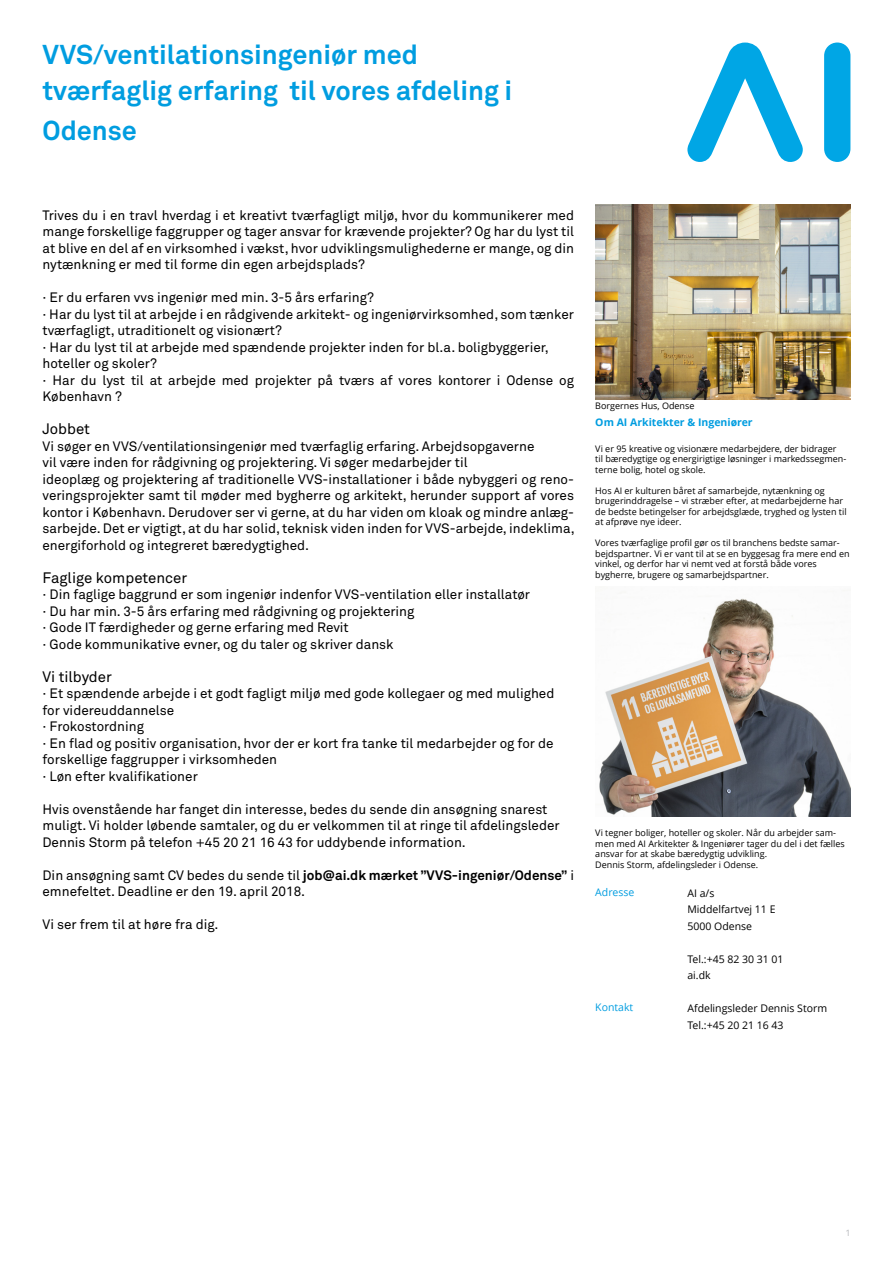
<style>
.page{position:relative;width:893px;height:1263px;background:#fff}
.page>*{position:absolute;margin:0;border:0;box-sizing:border-box;transform-origin:0 0}
.t1{font:700 27px/40.5px "Akkurat Pro";color:#009de0}
.t2{font:15px "Akkurat Pro";color:#000}
.t3{font:13.5px/16.5px "Akkurat Pro";color:#000;text-align:justify}
.t4{font:10.5px "Open Sans";color:#000}
.t5{font:700 10.5px "Open Sans";color:#009de0}
.t6{font:10.5px "Open Sans";color:#009de0}
.t7{font:9px/10.5px "Open Sans";color:#000}
.s1{font-weight:700}
</style>
<div class="page">
<svg style="left:687px;top:43px;width:116px;height:119px"></svg>
<div style="left:824px;top:43px;width:26px;height:119px;background:#00a6e5;border-radius:13px"></div>
<img style="left:599px;top:598px;width:251px;height:219px">
<img style="left:595px;top:204px;width:255px;height:196px">
<p class="t1" style="left:43px;top:34px;width:377px">VVS/ventilationsingeniør med</p>
<p class="t1" style="left:43px;top:70px;width:471px">tværfaglig erfaring til vores afdeling i<br>Odense</p>
<p class="t3" style="left:43px;top:207px;width:533px">Trives du i en travl hverdag i et kreativt tværfagligt miljø, hvor du kommunikerer med mange forskellige faggrupper og tager ansvar for krævende projekter? Og har du lyst til at blive en del af en virksomhed i vækst, hvor udviklingsmulighederne er mange, og din nytænkning er med til forme din egen arbejdsplads?</p>
<p class="t3" style="left:43px;top:289px;width:333px">· Er du erfaren vvs ingeniør med min. 3-5 års erfaring?</p>
<p class="t3" style="left:43px;top:306px;width:533px">· Har du lyst til at arbejde i en rådgivende arkitekt- og ingeniørvirksomhed, som tænker</p>
<p class="t3" style="left:43px;top:322px;width:241px">tværfagligt, utraditionelt og visionært?</p>
<p class="t3" style="left:43px;top:339px;width:508px">· Har du lyst til at arbejde med spændende projekter inden for bl.a. boligbyggerier,</p>
<p class="t3" style="left:43px;top:355px;width:116px">hoteller og skoler?</p>
<p class="t3" style="left:43px;top:372px;width:533px">· Har du lyst til at arbejde med projekter på tværs af vores kontorer i Odense og<br>København ?</p>
<p class="t2" style="left:43px;top:420px;width:49px">Jobbet</p>
<p class="t3" style="left:43px;top:438px;width:493px">Vi søger en VVS/ventilationsingeniør med tværfaglig erfaring. Arbejdsopgaverne</p>
<p class="t3" style="left:43px;top:454px;width:427px">vil være inden for rådgivning og projektering. Vi søger medarbejder til</p>
<p class="t3" style="left:43px;top:471px;width:534px">ideoplæg og projektering af traditionelle VVS-installationer i både nybyggeri og reno&shy;veringsprojekter samt til møder med bygherre og arkitekt, herunder support af vores kontor i København. Derudover ser vi gerne, at du har viden om kloak og mindre anlæg&shy;sarbejde. Det er vigtigt, at du har solid, teknisk viden inden for VVS-arbejde, indeklima, energiforhold og integreret bæredygtighed.</p>
<p class="t2" style="left:43px;top:569px;width:146px">Faglige kompetencer</p>
<p class="t3" style="left:43px;top:586px;width:489px">· Din faglige baggrund er som ingeniør indenfor VVS-ventilation eller installatør</p>
<p class="t3" style="left:43px;top:603px;width:373px">· Du har min. 3-5 års erfaring med rådgivning og projektering</p>
<p class="t3" style="left:43px;top:619px;width:308px">· Gode IT færdigheder og gerne erfaring med Revit</p>
<p class="t3" style="left:43px;top:636px;width:353px">· Gode kommunikative evner, og du taler og skriver dansk</p>
<p class="t2" style="left:43px;top:668px;width:71px">Vi tilbyder</p>
<p class="t3" style="left:43px;top:685px;width:513px">· Et spændende arbejde i et godt fagligt miljø med gode kollegaer og med mulighed</p>
<p class="t3" style="left:43px;top:702px;width:133px">for videreuddannelse</p>
<p class="t3" style="left:43px;top:718px;width:103px">· Frokostordning</p>
<p class="t3" style="left:43px;top:735px;width:513px">· En flad og positiv organisation, hvor der er kort fra tanke til medarbejder og for de</p>
<p class="t3" style="left:43px;top:751px;width:236px">forskellige faggrupper i virksomheden</p>
<p class="t3" style="left:43px;top:768px;width:157px">· Løn efter kvalifikationer</p>
<p class="t3" style="left:43px;top:801px;width:506px">Hvis ovenstående har fanget din interesse, bedes du sende din ansøgning snarest</p>
<p class="t3" style="left:43px;top:817px;width:519px">muligt. Vi holder løbende samtaler, og du er velkommen til at ringe til afdelingsleder</p>
<p class="t3" style="left:43px;top:834px;width:425px">Dennis Storm på telefon +45 20 21 16 43 for uddybende information.</p>
<p class="t3" style="left:43px;top:867px;width:533px">Din ansøgning samt CV bedes du sende til <span class="s1">job@ai.dk mærket ”VVS-ingeniør/Odense”</span> i emnefeltet. Deadline er den 19. april 2018.</p>
<p class="t3" style="left:43px;top:916px;width:177px">Vi ser frem til at høre fra dig.</p>
<p class="t7" style="left:595px;top:400px;width:101px">Borgernes Hus, Odense</p>
<p class="t5" style="left:595px;top:416px;width:159px">Om AI Arkitekter &amp; Ingeniører</p>
<p class="t7" style="left:595px;top:443px;width:252px">Vi er 95 kreative og visionære medarbejdere, der bidrager til bæredygtige og energirigtige løsninger i markedssegmen&shy;terne bolig, hotel og skole.</p>
<p class="t7" style="left:595px;top:485px;width:253px">Hos AI er kulturen båret af samarbejde, nytænkning og brugerinddragelse – vi stræber efter, at medarbejderne har de bedste betingelser for arbejdsglæde, tryghed og lysten til at afprøve nye ideer.</p>
<p class="t7" style="left:595px;top:538px;width:256px">Vores tværfaglige profil gør os til branchens bedste samar&shy;bejdspartner. Vi er vant til at se en byggesag fra mere end en vinkel, og derfor har vi nemt ved at forstå både vores bygherre, brugere og samarbejdspartner.</p>
<p class="t7" style="left:595px;top:828px;width:251px">Vi tegner boliger, hoteller og skoler. Når du arbejder sam&shy;men med AI Arkitekter &amp; Ingeniører tager du del i det fælles ansvar for at skabe bæredygtig udvikling.</p>
<p class="t7" style="left:595px;top:859px;width:164px">Dennis Storm, afdelingsleder i Odense.</p>
<p class="t6" style="left:595px;top:886px;width:40px">Adresse</p>
<p class="t6" style="left:595px;top:1001px;width:39px">Kontakt</p>
<p class="t4" style="left:687px;top:887px;width:29px">AI a/s</p>
<p class="t4" style="left:687px;top:903px;width:90px">Middelfartvej 11 E</p>
<p class="t4" style="left:687px;top:920px;width:66px">5000 Odense</p>
<p class="t4" style="left:687px;top:953px;width:98px">Tel.:+45 82 30 31 01</p>
<p class="t4" style="left:687px;top:969px;width:25px">ai.dk</p>
<p class="t4" style="left:687px;top:1002px;width:141px">Afdelingsleder Dennis Storm</p>
<p class="t4" style="left:687px;top:1019px;width:98px">Tel.:+45 20 21 16 43</p>
</div>
